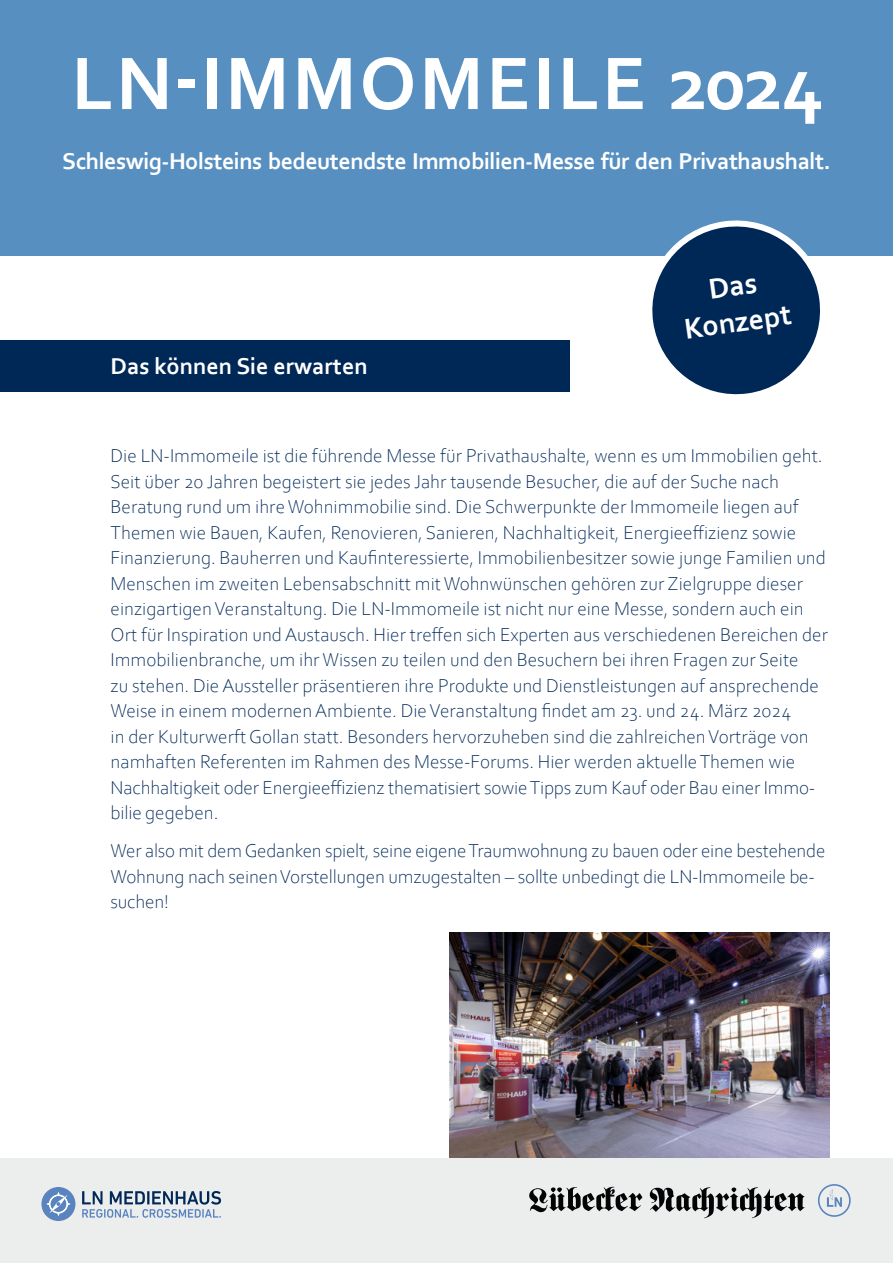
<style>
.page{position:relative;width:893px;height:1263px;background:#fff}
.page>*{position:absolute;margin:0;border:0;box-sizing:border-box;transform-origin:0 0}
.t1{font:700 78px "Corbel";letter-spacing:.035em;color:#fff}
.t2{font:700 30px/36px "Corbel";color:#fff;text-align:center}
.t3{font:700 24px "Corbel";letter-spacing:-.02em;color:#fff}
.t4{font:700 24px "Corbel";color:#fff}
.t5{font:300 19.5px/25.5px "Corbel";color:#002857}
</style>
<div class="page">
<img style="left:450px;top:933px;width:379px;height:226px">
<div style="left:0;top:0;width:893px;height:255px;background:#578fc0"></div>
<div style="left:0;top:1159px;width:893px;height:104px;background:#eceded"></div>
<svg style="left:643px;top:220px;width:186px;height:175px"></svg>
<div style="left:0;top:340px;width:570px;height:51px;background:#002857"></div>
<svg style="left:529px;top:1187px;width:276px;height:31px"></svg>
<svg style="left:818px;top:1184px;width:33px;height:33px"></svg>
<div style="left:41px;top:1187px;width:34px;height:34px;background:#5a84be;border-radius:50%"></div>
<svg style="left:82px;top:1191px;width:139px;height:27px"></svg>
<svg style="left:47px;top:1192px;width:23px;height:24px"></svg>
<h1 class="t1" style="left:71px;top:35px;width:753px">LN-IMMOMEILE 2024</h1>
<p class="t3" style="left:62px;top:146px;width:770px">Schleswig-Holsteins bedeutendste Immobilien-Messe für den Privathaushalt.</p>
<p class="t4" style="left:111px;top:351px;width:259px">Das können Sie erwarten</p>
<h2 class="t2" style="left:677px;top:275px;width:109px;rotate:-8deg">Das<br>Konzept</h2>
<p class="t5" style="left:111px;top:442px;width:719px">Die LN-Immomeile ist die führende Messe für Privathaushalte, wenn es um Immobilien geht.<br>Seit über 20 Jahren begeistert sie jedes Jahr tausende Besucher, die auf der Suche nach Beratung rund um ihreWohnimmobilie sind. Die Schwerpunkte der Immomeile liegen auf Themen wie Bauen, Kaufen, Renovieren, Sanieren, Nachhaltigkeit, Energieeffizienz sowie Finanzierung. Bauherren und Kaufinteressierte, Immobilienbesitzer sowie junge Familien und Menschen im zweiten Lebensabschnitt mit Wohnwünschen gehören zur Zielgruppe dieser einzigartigenVeranstaltung. Die LN-Immomeile ist nicht nur eine Messe, sondern auch ein Ort für Inspiration undAustausch. Hier treffen sich Experten aus verschiedenen Bereichen der Immobilienbranche, um ihrWissen zu teilen und den Besuchern bei ihren Fragen zur Seite<br>zu stehen. DieAussteller präsentieren ihre Produkte und Dienstleistungen auf ansprechende Weise in einem modernenAmbiente. DieVeranstaltung findet am 23. und 24. März 2024<br>in der Kulturwerft Gollan statt. Besonders hervorzuheben sind die zahlreichen Vorträge von namhaften Referenten im Rahmen des Messe-Forums. Hier werden aktuelle Themen wie Nachhaltigkeit oder Energieeffizienz thematisiert sowieTipps zum Kauf oder Bau einer Immo&shy;bilie gegeben.</p>
<p class="t5" style="left:111px;top:837px;width:716px">Wer also mit dem Gedanken spielt, seine eigene Traumwohnung zu bauen oder eine bestehende<br>Wohnung nach seinenVorstellungen umzugestalten – sollte unbedingt die LN-Immomeile be&shy;suchen!</p>
</div>
